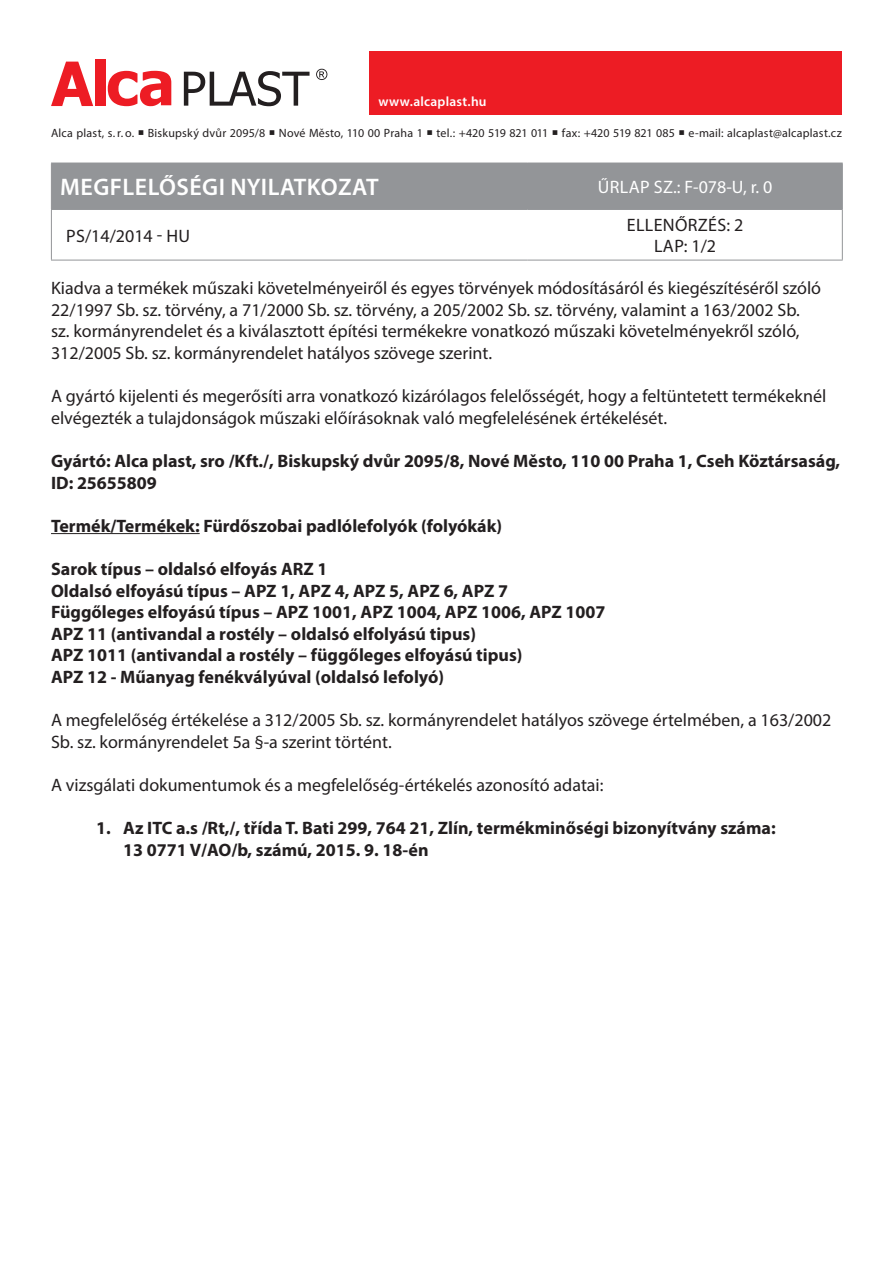
<style>
.page{position:relative;width:893px;height:1263px;background:#fff}
.page>*{position:absolute;margin:0;border:0;box-sizing:border-box;transform-origin:0 0}
.t1{font:600 24px "Myriad Pro";letter-spacing:.02em;color:#fff}
.t2{font:18px/21.6px "Myriad Pro";color:#231f20}
.t3{font:700 18px/21.6px "Myriad Pro";color:#231f20}
.t4{font:18px "Myriad Pro";letter-spacing:.02em;color:#fff}
.t5{font:18px/21.6px "Myriad Pro";letter-spacing:.02em;color:#231f20;text-align:center}
.t6{font:600 13.5px "Myriad Pro";letter-spacing:.02em;color:#fff}
.t7{font:12px "Myriad Pro";letter-spacing:.015em;color:#231f20}
</style>
<div class="page">
<svg style="left:51px;top:62px;width:42px;height:44px"></svg>
<div style="left:95px;top:60px;width:10px;height:46px;background:#ed1c24"></div>
<svg style="left:108px;top:71px;width:63px;height:35px"></svg>
<svg style="left:184px;top:71px;width:126px;height:35px"></svg>
<svg style="left:316px;top:69px;width:11px;height:11px"></svg>
<div style="left:370px;top:51px;width:472px;height:64px;background:#ed1c24"></div>
<hr style="left:51px;top:533px;width:149px;height:1px;background:#231f20">
<div style="left:52px;top:164px;width:790px;height:45px;background:#939598"></div>
<hr style="left:51px;top:163px;width:477px;height:1px;background:#939598">
<hr style="left:51px;top:163px;width:1px;height:46px;background:#939598">
<hr style="left:51px;top:209px;width:477px;height:1px;background:#939598">
<hr style="left:51px;top:210px;width:1px;height:50px;background:#939598">
<hr style="left:51px;top:260px;width:477px;height:1px;background:#939598">
<hr style="left:528px;top:163px;width:315px;height:1px;background:#939598">
<hr style="left:842px;top:163px;width:1px;height:46px;background:#939598">
<hr style="left:528px;top:209px;width:315px;height:1px;background:#939598">
<hr style="left:842px;top:210px;width:1px;height:50px;background:#939598">
<hr style="left:528px;top:260px;width:315px;height:1px;background:#939598">
<p class="t6" style="left:378px;top:97px;width:110px">www.alcaplast.hu</p>
<p class="t7" style="left:51px;top:128px;width:792px">Alca plast, s. r. o. ○ Biskupský dvůr 2095/8 ○ Nové Město, 110 00 Praha 1 ○ tel.: +420 519 821 011 ○ fax: +420 519 821 085 ○ e-mail: alcaplast@alcaplast.cz</p>
<h1 class="t1" style="left:60px;top:178px;width:320px">MEGFLELŐSÉGI NYILATKOZAT</h1>
<p class="t4" style="left:598px;top:180px;width:176px">ŰRLAP SZ.: F-078-U, r. 0</p>
<p class="t2" style="left:66px;top:226px;width:126px">PS/14/2014 - HU</p>
<p class="t5" style="left:627px;top:216px;width:118px">ELLENŐRZÉS: 2<br>LAP: 1/2</p>
<p class="t2" style="left:51px;top:279px;width:772px">Kiadva a termékek műszaki követelményeiről és egyes törvények módosításáról és kiegészítéséről szóló 22/1997 Sb. sz. törvény, a 71/2000 Sb. sz. törvény, a 205/2002 Sb. sz. törvény, valamint a 163/2002 Sb. sz. kormányrendelet és a kiválasztott építési termékekre vonatkozó műszaki követelményekről szóló, 312/2005 Sb. sz. kormányrendelet hatályos szövege szerint.</p>
<p class="t2" style="left:51px;top:387px;width:777px">A gyártó kijelenti és megerősíti arra vonatkozó kizárólagos felelősségét, hogy a feltüntetett termékeknél elvégezték a tulajdonságok műszaki előírásoknak való megfelelésének értékelését.</p>
<p class="t3" style="left:51px;top:452px;width:791px">Gyártó: Alca plast, sro /Kft./, Biskupský dvůr 2095/8, Nové Město, 110 00 Praha 1, Cseh Köztársaság,<br>ID: 25655809</p>
<p class="t3" style="left:51px;top:517px;width:453px">Termék/Termékek: Fürdőszobai padlólefolyók (folyókák)</p>
<p class="t3" style="left:51px;top:560px;width:556px">Sarok típus – oldalsó elfoyás ARZ 1<br>Oldalsó elfoyású típus – APZ 1, APZ 4, APZ 5, APZ 6, APZ 7<br>Függőleges elfoyású típus – APZ 1001, APZ 1004, APZ 1006, APZ 1007<br>APZ 11 (antivandal a rostély – oldalsó elfolyású tipus)<br>APZ 1011 (antivandal a rostély – függőleges elfoyású tipus)<br>APZ 12 - Műanyag fenékvályúval (oldalsó lefolyó)</p>
<p class="t2" style="left:51px;top:711px;width:782px">A megfelelőség értékelése a 312/2005 Sb. sz. kormányrendelet hatályos szövege értelmében, a 163/2002<br>Sb. sz. kormányrendelet 5a §-a szerint történt.</p>
<p class="t2" style="left:51px;top:776px;width:554px">A vizsgálati dokumentumok és a megfelelőség-értékelés azonosító adatai:</p>
<p class="t3" style="left:123px;top:819px;width:654px;text-indent:-27px">1. Az ITC a.s /Rt,/, třída T. Bati 299, 764 21, Zlín, termékminőségi bizonyítvány száma:<br>13 0771 V/AO/b, számú, 2015. 9. 18-én</p>
</div>
